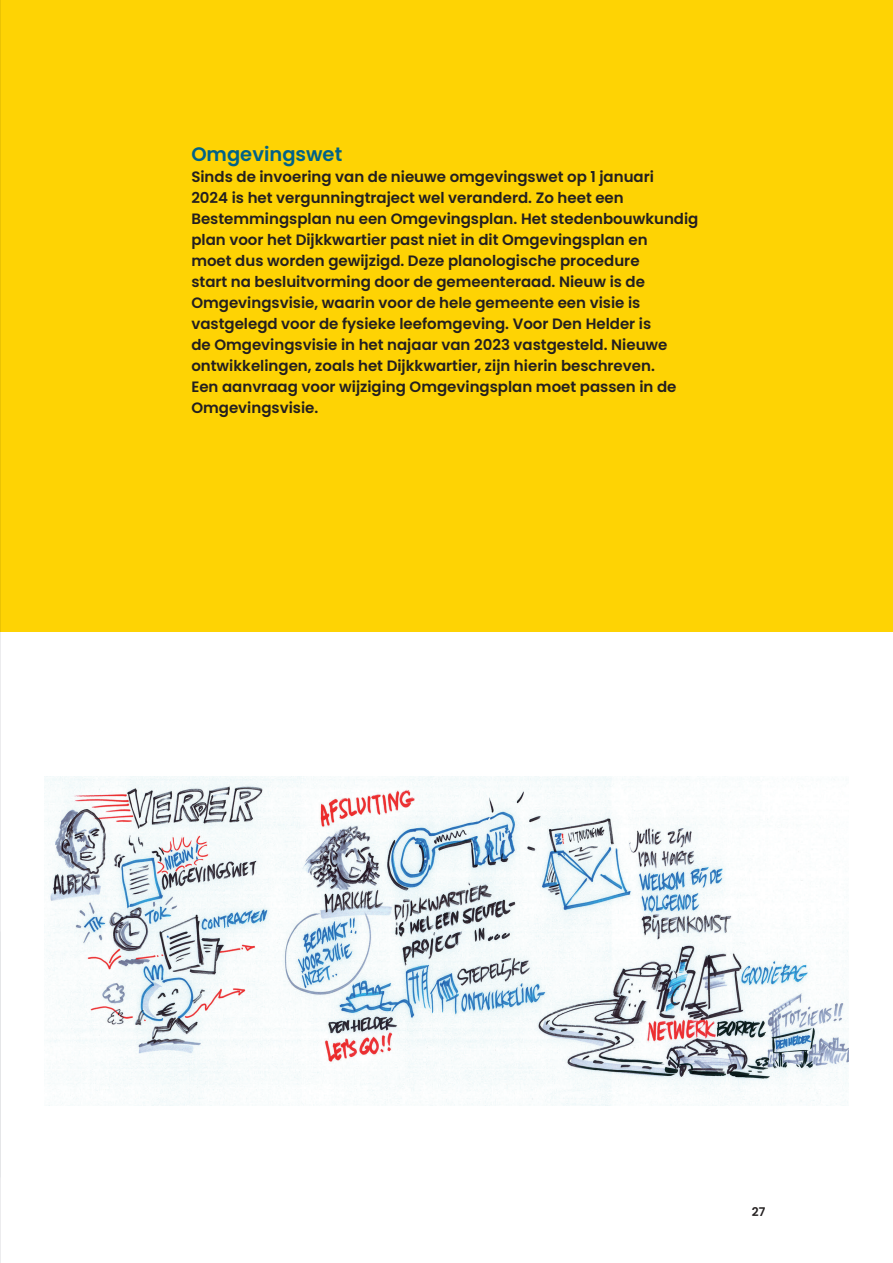
<style>
.page{position:relative;width:893px;height:1263px;background:#fff}
.page>*{position:absolute;margin:0;border:0;box-sizing:border-box;transform-origin:0 0}
.t1{font:600 19.5px "Poppins";color:#006288}
.t2{font:600 15px/21px "Poppins";color:#231f20}
.t3{font:600 12px "Poppins";color:#231f20}
</style>
<div class="page">
<div style="left:1px;top:0;width:892px;height:631px;background:#fed304"></div>
<img style="left:45px;top:776px;width:803px;height:330px">
<hr style="left:0;top:0;width:1px;height:1263px;background:#e6e7e9">
<h1 class="t1" style="left:191px;top:143px;width:152px">Omgevingswet</h1>
<p class="t2" style="left:191px;top:167px;width:509px">Sinds de invoering van de nieuwe omgevingswet op 1 januari<br>2024 is het vergunningtraject wel veranderd. Zo heet een Bestemmingsplan nu een Omgevingsplan. Het stedenbouwkundig plan voor het Dijkkwartier past niet in dit Omgevingsplan en<br>moet dus worden gewijzigd. Deze planologische procedure<br>start na besluitvorming door de gemeenteraad. Nieuw is de Omgevingsvisie, waarin voor de hele gemeente een visie is vastgelegd voor de fysieke leefomgeving. Voor Den Helder is<br>de Omgevingsvisie in het najaar van 2023 vastgesteld. Nieuwe ontwikkelingen, zoals het Dijkkwartier, zijn hierin beschreven.<br>Een aanvraag voor wijziging Omgevingsplan moet passen in de Omgevingsvisie.</p>
<p class="t3" style="left:752px;top:1205px;width:15px">27</p>
</div>
